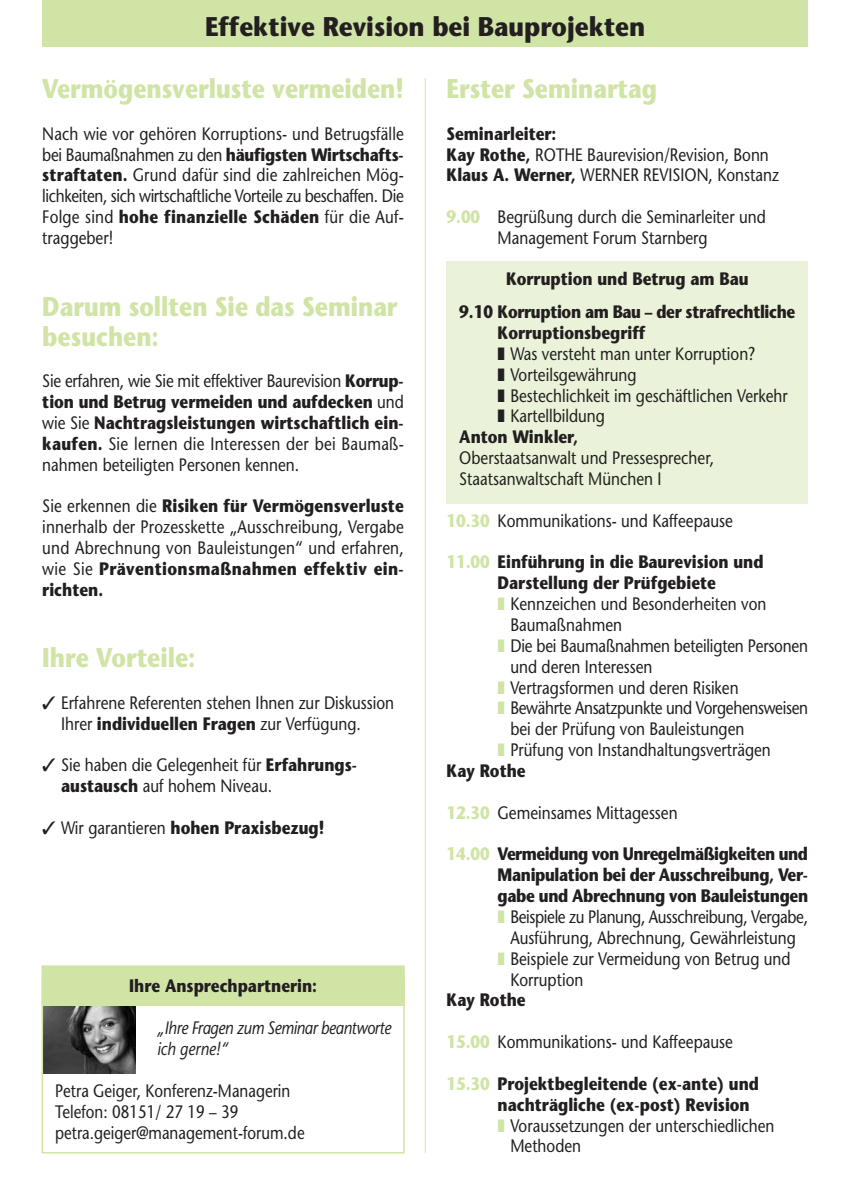
<style>
.page{position:relative;width:851px;height:1191px;background:#fff}
.page>*{position:absolute;margin:0;border:0;box-sizing:border-box;transform-origin:0 0}
.t1{font:700 27px/30px "Stone Sans";color:#d0e4a6;scale:.85 1}
.t2{font:700 27px "Stone Sans";color:#231f20;scale:.9 1}
.t3{font:18px/20.9px "Stone Sans";color:#231f20;scale:.85 1}
.t4{font:700 18px "Stone Sans";color:#231f20;scale:.85 1}
.t5{font:700 18px/32.8px "Stone Sans";letter-spacing:-.02em;color:#231f20;text-align:center;scale:.85 1}
.t6{font:18px/21px "Stone Sans";color:#231f20;scale:.84 1}
.t7{font:18px "Stone Sans";letter-spacing:-.02em;color:#231f20;scale:.85 1}
.t8{font:italic 18px/21px "Stone Sans";letter-spacing:-.025em;color:#231f20;scale:.85 1}
.t9{font:700 18px "Stone Sans";letter-spacing:-.03em;color:#231f20;scale:.85 1}
.s1{font-weight:700}
.s2{font-weight:700;color:#d0e4a6}
.s3{color:#d0e4a6}
.s4{font-weight:400}
</style>
<div class="page">
<img style="left:45px;top:1006px;width:91px;height:67px">
<div style="left:42px;top:965px;width:362px;height:41px;border:2px solid #d0e4a6"></div>
<div style="left:42px;top:966px;width:362px;height:39px;background:#d0e4a6"></div>
<div style="left:446px;top:262px;width:362px;height:242px;background:#eaf3d9"></div>
<div style="left:42px;top:0;width:766px;height:47px;background:#d0e4a6"></div>
<hr style="left:425px;top:78px;width:1px;height:1074px;background:#d0e4a6">
<div style="left:42px;top:977px;width:362px;height:176px;border:2px solid #d0e4a6"></div>
<h1 class="t2" style="left:205px;top:17px;width:490px">Effektive Revision bei Bauprojekten</h1>
<h1 class="t1" style="left:446px;top:77px;width:249px">Erster Seminartag</h1>
<p class="t3" style="left:446px;top:125px;width:392px"><span class="s1">Seminarleiter:<br>Kay Rothe,</span> ROTHE Baurevision/Revision, Bonn<br><span class="s1">Klaus A. Werner,</span> WERNER REVISION, Konstanz</p>
<p class="t3" style="left:446px;top:208px;width:377px;text-align:center"><span class="s2">9.00</span> Begrüßung durch die Seminarleiter und<br>Management Forum Starnberg</p>
<p class="t5" style="left:459px;top:264px;width:397px">Korruption und Betrug am Bau<br>9.10 Korruption am Bau – der strafrechtliche</p>
<p class="t4" style="left:497px;top:326px;width:175px">Korruptionsbegriff</p>
<p class="t3" style="left:497px;top:345px;width:305px">❚ Was versteht man unter Korruption?</p>
<p class="t3" style="left:497px;top:366px;width:165px">❚ Vorteilsgewährung</p>
<p class="t3" style="left:497px;top:387px;width:343px">❚ Bestechlichkeit im geschäftlichen Verkehr</p>
<p class="t3" style="left:497px;top:407px;width:128px">❚ Kartellbildung</p>
<p class="t4" style="left:459px;top:430px;width:142px">Anton Winkler,</p>
<p class="t3" style="left:459px;top:449px;width:301px">Oberstaatsanwalt und Pressesprecher,<br>Staatsanwaltschaft München I</p>
<p class="t3" style="left:446px;top:512px;width:338px"><span class="s2">10.30</span> Kommunikations- und Kaffeepause</p>
<p class="t4" style="left:446px;top:555px;width:374px"><span class="s3">11.00</span> Einführung in die Baurevision und</p>
<p class="t4" style="left:497px;top:576px;width:258px">Darstellung der Prüfgebiete</p>
<p class="t3" style="left:497px;top:595px;width:318px"><span class="s3">❚</span> Kennzeichen und Besonderheiten von</p>
<p class="t3" style="left:510px;top:616px;width:133px">Baumaßnahmen</p>
<p class="t3" style="left:497px;top:637px;width:367px"><span class="s3">❚</span> Die bei Baumaßnahmen beteiligten Personen</p>
<p class="t3" style="left:510px;top:658px;width:169px">und deren Interessen</p>
<p class="t3" style="left:497px;top:678px;width:285px"><span class="s3">❚</span> Vertragsformen und deren Risiken</p>
<p class="t7" style="left:497px;top:701px;width:367px"><span class="s3">❚</span> Bewährte Ansatzpunkte und Vorgehensweisen</p>
<p class="t3" style="left:510px;top:720px;width:277px">bei der Prüfung von Bauleistungen</p>
<p class="t3" style="left:497px;top:741px;width:323px"><span class="s3">❚</span> Prüfung von Instandhaltungsverträgen</p>
<p class="t4" style="left:446px;top:763px;width:95px">Kay Rothe</p>
<p class="t3" style="left:446px;top:804px;width:273px"><span class="s2">12.30</span> Gemeinsames Mittagessen</p>
<p class="t9" style="left:446px;top:847px;width:427px"><span class="s3">14.00</span> Vermeidung von Unregelmäßigkeiten und</p>
<p class="t5" style="left:497px;top:860px;width:367px">Manipulation bei der Ausschreibung, Ver-</p>
<p class="t5" style="left:497px;top:881px;width:367px">gabe und Abrechnung von Bauleistungen</p>
<p class="t7" style="left:497px;top:909px;width:367px"><span class="s3">❚</span> Beispiele zu Planung, Ausschreibung, Vergabe,</p>
<p class="t3" style="left:510px;top:929px;width:337px">Ausführung, Abrechnung, Gewährleistung</p>
<p class="t3" style="left:497px;top:950px;width:346px"><span class="s3">❚</span> Beispiele zur Vermeidung von Betrug und</p>
<p class="t3" style="left:510px;top:970px;width:87px">Korruption</p>
<p class="t4" style="left:446px;top:993px;width:95px">Kay Rothe</p>
<p class="t3" style="left:446px;top:1033px;width:338px"><span class="s2">15.00</span> Kommunikations- und Kaffeepause</p>
<p class="t4" style="left:446px;top:1076px;width:369px"><span class="s3">15.30</span> Projektbegleitende (ex-ante) und</p>
<p class="t4" style="left:497px;top:1097px;width:298px">nachträgliche (ex-post) Revision</p>
<p class="t3" style="left:497px;top:1116px;width:327px"><span class="s3">❚</span> Voraussetzungen der unterschiedlichen</p>
<p class="t3" style="left:510px;top:1137px;width:85px">Methoden</p>
<h1 class="t1" style="left:42px;top:77px;width:427px">Vermögensverluste vermeiden!</h1>
<p class="t3" style="left:42px;top:125px;width:427px;text-align:justify">Nach wie vor gehören Korruptions- und Betrugsfälle bei Baumaßnahmen zu den <span class="s1">häufigsten Wirtschafts&shy;straftaten.</span> Grund dafür sind die zahlreichen Mög&shy;lichkeiten, sich wirtschaftliche Vorteile zu beschaffen. Die Folge sind <span class="s1">hohe finanzielle Schäden</span> für die Auf&shy;traggeber!</p>
<h1 class="t1" style="left:42px;top:294px;width:419px">Darum sollten Sie das Seminar besuchen:</h1>
<p class="t3" style="left:42px;top:372px;width:427px;text-align:justify">Sie erfahren, wie Sie mit effektiver Baurevision <span class="s1">Korrup&shy;tion und Betrug vermeiden und aufdecken</span> und wie Sie <span class="s1">Nachtragsleistungen wirtschaftlich ein&shy;kaufen.</span> Sie lernen die Interessen der bei Baumaß&shy;nahmen beteiligten Personen kennen.</p>
<p class="t3" style="left:42px;top:497px;width:427px;text-align:justify">Sie erkennen die <span class="s1">Risiken für Vermögensverluste </span>innerhalb der Prozesskette „Ausschreibung, Vergabe und Abrechnung von Bauleistungen“ und erfahren, wie Sie <span class="s1">Präventionsmaßnahmen effektiv ein&shy;richten.</span></p>
<h1 class="t1" style="left:42px;top:645px;width:182px">Ihre Vorteile:</h1>
<p class="t3" style="left:61px;top:694px;width:393px;text-indent:-19px">✓ Erfahrene Referenten stehen Ihnen zur Diskussion<br>Ihrer <span class="s1">individuellen Fragen</span> zur Verfügung.</p>
<p class="t3" style="left:61px;top:756px;width:350px;text-indent:-19px">✓ Sie haben die Gelegenheit für <span class="s1">Erfahrungs&shy;austausch</span> auf hohem Niveau.</p>
<p class="t4" style="left:42px;top:820px;width:333px">✓ <span class="s4">Wir garantieren</span> hohen Praxisbezug!</p>
<p class="t4" style="left:129px;top:978px;width:222px">Ihre Ansprechpartnerin:</p>
<p class="t8" style="left:157px;top:1019px;width:277px">„Ihre Fragen zum Seminar beantworte ich gerne!“</p>
<p class="t6" style="left:55px;top:1082px;width:298px">Petra Geiger, Konferenz-Managerin<br>Telefon: 08151/ 27 19 – 39 petra.geiger@management-forum.de</p>
</div>
